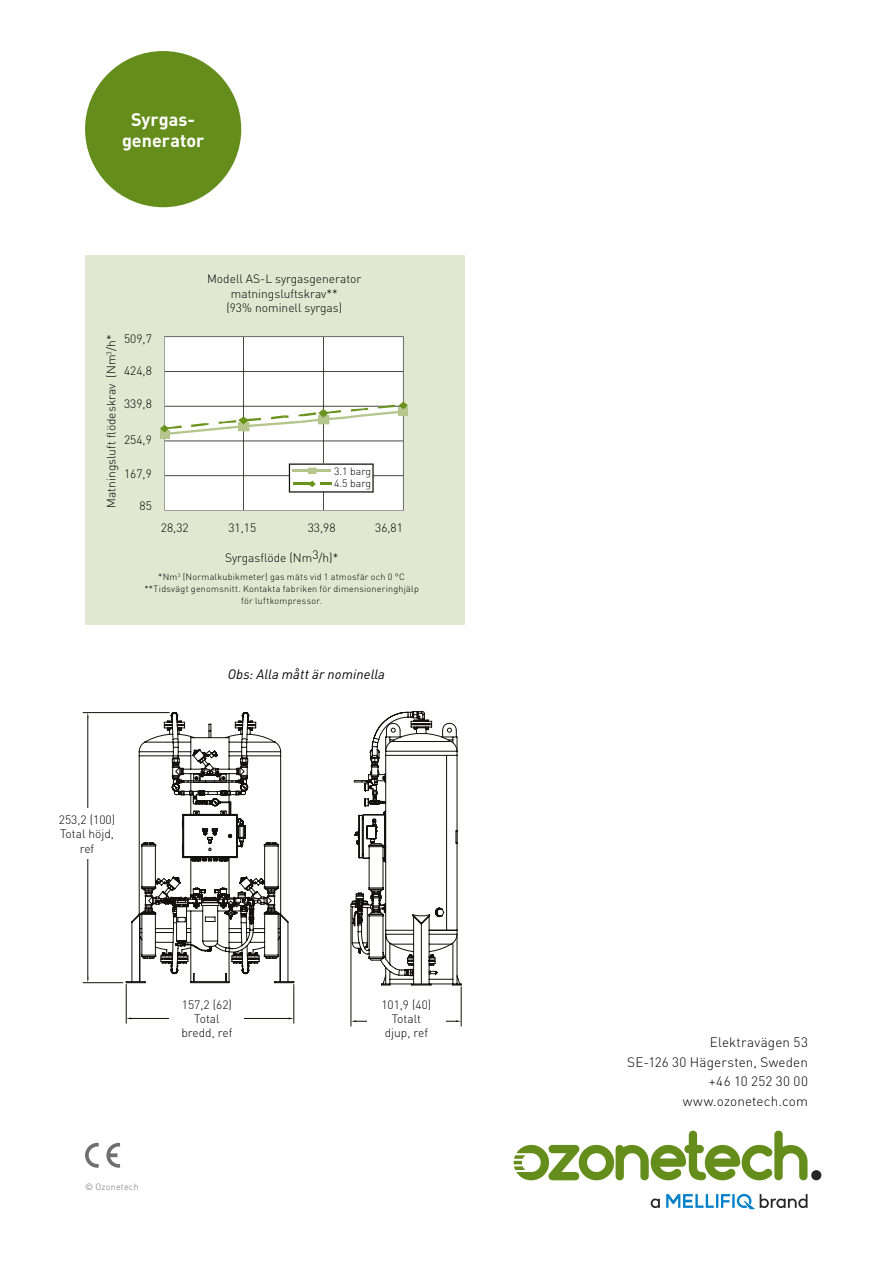
<style>
.page{position:relative;width:893px;height:1263px;background:#fff}
.page>*{position:absolute;margin:0;border:0;box-sizing:border-box;transform-origin:0 0}
.t1{font:700 18px/21px "DINOT";color:#fff;text-align:center}
.t2{font:300 13.5px/19.5px "DINOT";letter-spacing:.01em;color:#000;text-align:right}
.t3{font:italic 13.5px "DINOT";letter-spacing:.01em;color:#000}
.t4{font:300 12px/14.4px "DINOT";color:#000;text-align:center}
.t5{font:300 10.5px/11.7px "DINOT";color:#000}
.t6{font:300 9px/12px "DINOT";letter-spacing:.03em;color:#000;text-align:center}
.t7{font:300 9px "DINOT";letter-spacing:.025em;color:#706f6f}
</style>
<div class="page">
<div style="left:85px;top:51px;width:156px;height:156px;background:#658d1b;border-radius:50%"></div>
<div style="left:811px;top:1170px;width:10px;height:10px;background:#262626;border-radius:50%"></div>
<svg style="left:514px;top:1130px;width:293px;height:50px"></svg>
<svg style="left:651px;top:1198px;width:9px;height:10px"></svg>
<svg style="left:666px;top:1194px;width:141px;height:15px"></svg>
<svg style="left:85px;top:1143px;width:14px;height:25px"></svg>
<svg style="left:106px;top:1143px;width:14px;height:25px"></svg>
<div style="left:85px;top:255px;width:379px;height:370px;background:#e0e8d1"></div>
<svg style="left:160px;top:336px;width:248px;height:175px"></svg>
<div style="left:331px;top:467px;width:40px;height:9px;background:#fff"></div>
<div style="left:334px;top:479px;width:37px;height:8px;background:#fff"></div>
<svg style="left:350px;top:711px;width:111px;height:316px"></svg>
<svg style="left:82px;top:712px;width:44px;height:96px"></svg>
<svg style="left:82px;top:859px;width:44px;height:165px"></svg>
<svg style="left:126px;top:712px;width:169px;height:312px"></svg>
<svg style="left:148px;top:719px;width:147px;height:254px"></svg>
<div style="left:367px;top:998px;width:78px;height:40px;background:#fff"></div>
<div style="left:169px;top:998px;width:75px;height:40px;background:#fff"></div>
<h1 class="t1" style="left:122px;top:108px;width:84px">Syrgas&shy;generator</h1>
<p class="t4" style="left:124px;top:332px;width:29px">509,7</p>
<p class="t4" style="left:124px;top:363px;width:29px">424,8</p>
<p class="t4" style="left:124px;top:396px;width:29px">339,8</p>
<p class="t4" style="left:124px;top:432px;width:29px">254,9</p>
<p class="t4" style="left:124px;top:467px;width:29px">167,9</p>
<p class="t4" style="left:140px;top:499px;width:14px">85</p>
<p class="t4" style="left:104px;top:508px;width:174px;rotate:-90deg">Matningsluft flödeskrav (Nm<sup>3</sup>/h*</p>
<p class="t4" style="left:161px;top:520px;width:29px">28,32</p>
<p class="t4" style="left:207px;top:272px;width:156px">Modell AS-L syrgasgenerator matningsluftskrav**<br>(93% nominell syrgas)</p>
<p class="t5" style="left:334px;top:465px;width:39px">3.1 barg<br>4.5 barg</p>
<p class="t4" style="left:228px;top:520px;width:29px">31,15</p>
<p class="t4" style="left:308px;top:520px;width:29px">33,98</p>
<p class="t4" style="left:375px;top:520px;width:29px">36,81</p>
<p class="t4" style="left:225px;top:550px;width:115px">Syrgasflöde (Nm3/h)*</p>
<p class="t6" style="left:144px;top:571px;width:276px">*Nm<sup>3</sup> (Normalkubikmeter) gas mäts vid 1 atmosfär och 0 °C **Tidsvägt genomsnitt. Kontakta fabriken för dimensioneringhjälp för luftkompressor.</p>
<p class="t4" style="left:59px;top:812px;width:58px">253,2 (100)<br>Total höjd, ref</p>
<p class="t3" style="left:228px;top:666px;width:159px">Obs: Alla mått är nominella</p>
<p class="t4" style="left:181px;top:997px;width:52px">157,2 (62)<br>Total bredd, ref</p>
<p class="t7" style="left:85px;top:1181px;width:55px">© Ozonetech</p>
<p class="t4" style="left:381px;top:997px;width:51px">101,9 (40)<br>Totalt djup, ref</p>
<p class="t2" style="left:627px;top:1033px;width:182px">Elektravägen 53<br>SE-126 30 Hägersten, Sweden +46 10 252 30 00 www.ozonetech.com</p>
</div>
